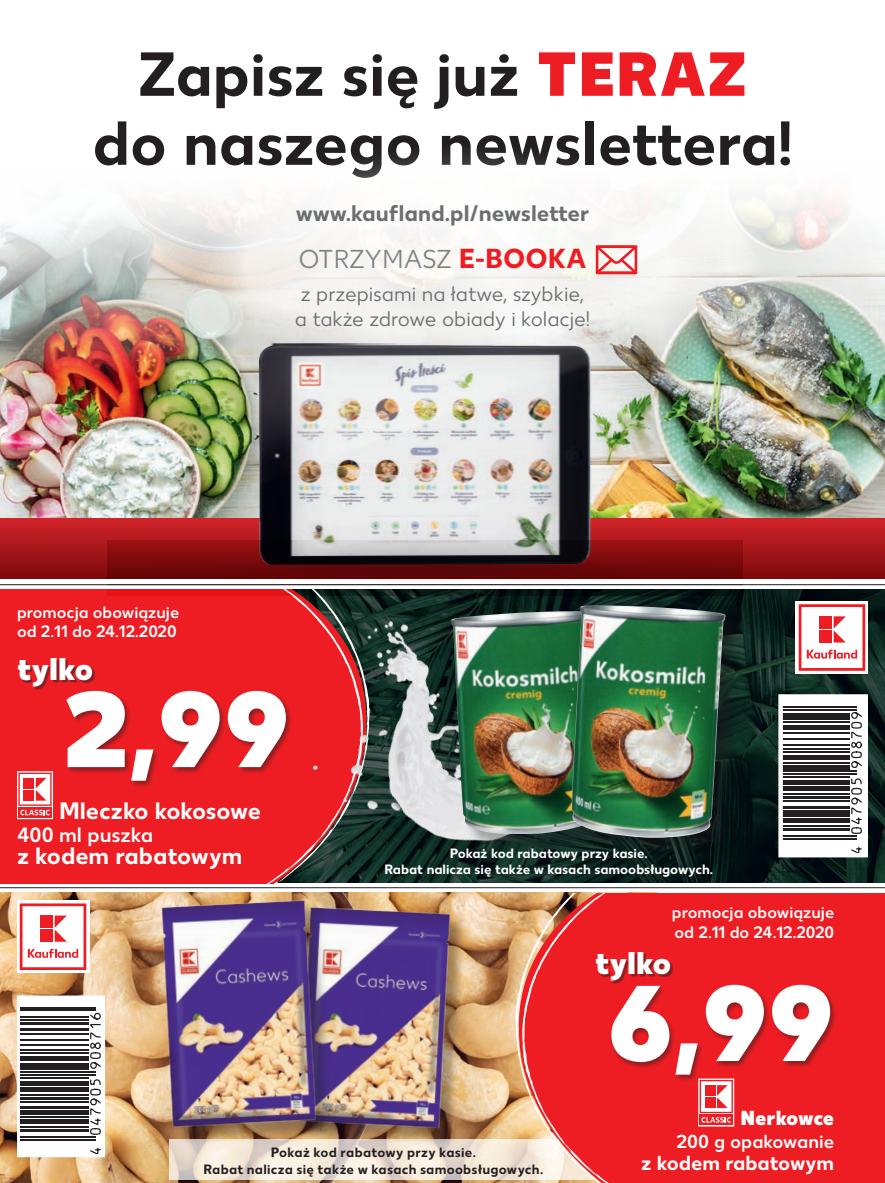
<style>
.page{position:relative;width:885px;height:1183px;background:#fff}
.page>*{position:absolute;margin:0;border:0;box-sizing:border-box;transform-origin:0 0}
.t1{font:800 107.25px "Kaufland";color:#fff}
.Seitenzahlen_Kauflan{font:700 61.95px "Kaufland";color:#231f20}
.t2{font:800 31.35px "Kaufland";color:#fff}
.t3{font:25.8px "Kaufland";letter-spacing:-.015em;color:#808285}
.t4{font:700 23.7px "Kaufland";color:#fff}
.t5{font:700 22.5px "Kaufland";color:#6c6d70}
.t6{font:21px/25.5px "Kaufland";color:#6c6d70}
.t7{font:500 20.7px "Kaufland";color:#fff}
.t8{font:700 20.25px "Kaufland";color:#fff}
.t9{font:800 20.25px "Kaufland";letter-spacing:-.01em;color:#fff}
.t10{font:500 18.75px "Kaufland";color:#fff}
.t11{font:500 16.5px/19.8px "Kaufland";color:#fff}
.t12{font:700 13.5px/16.2px "Kaufland";letter-spacing:.02em;color:#231f20;text-align:center}
.t13{font:700 13.5px/16.2px "Kaufland";color:#fff;text-align:center}
.s1{font-weight:800;color:#ee1d23}
.s2{font-weight:700;font-size:27.45px;color:#ee1d23}
</style>
<div class="page">
<img style="left:401px;top:892px;width:255px;height:290px">
<img style="left:0;top:892px;width:401px;height:290px">
<svg style="left:169px;top:1139px;width:327px;height:40px;background:#efe4d7"></svg>
<img style="left:621px;top:589px;width:263px;height:294px">
<svg style="left:0;top:883px;width:884px;height:6px"></svg>
<div style="left:0;top:589px;width:261px;height:294px;background:#ee1d23"></div>
<svg style="left:496px;top:893px;width:388px;height:289px;background:#ec3534"></svg>
<svg style="left:17px;top:771px;width:36px;height:48px"></svg>
<div style="left:609px;top:983px;width:228px;height:98px;background:#231f20;opacity:.5"></div>
<div style="left:597px;top:953px;width:76px;height:31px;background:#231f20;opacity:.5"></div>
<div style="left:19px;top:659px;width:76px;height:31px;background:#231f20;opacity:.5"></div>
<img style="left:261px;top:596px;width:360px;height:318px">
<div style="left:454px;top:613px;width:162px;height:239px;background:#231f20;opacity:.35"></div>
<img style="left:451px;top:611px;width:120px;height:223px">
<div style="left:574px;top:608px;width:169px;height:248px;background:#231f20;opacity:.35"></div>
<img style="left:571px;top:605px;width:154px;height:233px">
<div style="left:302px;top:910px;width:165px;height:235px;background:#231f20;opacity:.35"></div>
<img style="left:325px;top:901px;width:134px;height:233px">
<div style="left:164px;top:902px;width:171px;height:242px;background:#231f20;opacity:.35"></div>
<img style="left:155px;top:894px;width:170px;height:238px">
<div style="left:65px;top:689px;width:228px;height:98px;background:#231f20;opacity:.5"></div>
<img style="left:0;top:196px;width:884px;height:322px">
<div style="left:0;top:518px;width:884px;height:60px;background:linear-gradient(to bottom,#d0242a,#800a0c)"></div>
<hr style="left:0;top:584px;width:884px;height:1px;background:#231f20">
<svg style="left:795px;top:601px;width:72px;height:72px"></svg>
<svg style="left:798px;top:604px;width:67px;height:66px"></svg>
<svg style="left:698px;top:1078px;width:36px;height:48px"></svg>
<svg style="left:783px;top:699px;width:79px;height:153px"></svg>
<hr style="left:780px;top:837px;width:76px;height:2px;background:#231f20">
<hr style="left:780px;top:835px;width:76px;height:1px;background:#231f20">
<hr style="left:780px;top:828px;width:69px;height:2px;background:#231f20">
<hr style="left:780px;top:825px;width:69px;height:1px;background:#231f20">
<hr style="left:780px;top:818px;width:69px;height:4px;background:#231f20">
<hr style="left:780px;top:815px;width:69px;height:1px;background:#231f20">
<svg style="left:783px;top:809px;width:66px;height:4px"></svg>
<hr style="left:780px;top:805px;width:69px;height:3px;background:#231f20">
<hr style="left:780px;top:799px;width:69px;height:2px;background:#231f20">
<hr style="left:780px;top:795px;width:69px;height:3px;background:#231f20">
<hr style="left:780px;top:792px;width:69px;height:2px;background:#231f20">
<div style="left:780px;top:785px;width:69px;height:5px;background:#231f20"></div>
<hr style="left:780px;top:780px;width:69px;height:4px;background:#231f20">
<hr style="left:780px;top:776px;width:69px;height:1px;background:#231f20">
<hr style="left:780px;top:773px;width:76px;height:1px;background:#231f20">
<hr style="left:780px;top:770px;width:76px;height:1px;background:#231f20">
<div style="left:780px;top:764px;width:69px;height:5px;background:#231f20"></div>
<hr style="left:780px;top:762px;width:69px;height:1px;background:#231f20">
<hr style="left:780px;top:755px;width:69px;height:4px;background:#231f20">
<hr style="left:780px;top:750px;width:69px;height:2px;background:#231f20">
<hr style="left:780px;top:748px;width:69px;height:1px;background:#231f20">
<hr style="left:780px;top:743px;width:69px;height:2px;background:#231f20">
<hr style="left:780px;top:738px;width:69px;height:1px;background:#231f20">
<hr style="left:780px;top:732px;width:69px;height:2px;background:#231f20">
<hr style="left:780px;top:725px;width:69px;height:4px;background:#231f20">
<hr style="left:780px;top:721px;width:69px;height:1px;background:#231f20">
<hr style="left:780px;top:715px;width:69px;height:4px;background:#231f20">
<hr style="left:780px;top:712px;width:69px;height:2px;background:#231f20">
<hr style="left:780px;top:708px;width:76px;height:2px;background:#231f20">
<hr style="left:780px;top:705px;width:76px;height:2px;background:#231f20">
<svg style="left:850px;top:846px;width:12px;height:6px"></svg>
<svg style="left:850px;top:777px;width:12px;height:57px"></svg>
<svg style="left:850px;top:711px;width:12px;height:57px"></svg>
<div style="left:778px;top:694px;width:89px;height:163px;border:4px solid #fff"></div>
<svg style="left:21px;top:999px;width:80px;height:153px"></svg>
<hr style="left:19px;top:1138px;width:77px;height:1px;background:#231f20">
<hr style="left:19px;top:1135px;width:77px;height:2px;background:#231f20">
<hr style="left:19px;top:1128px;width:70px;height:3px;background:#231f20">
<hr style="left:19px;top:1125px;width:70px;height:2px;background:#231f20">
<div style="left:19px;top:1118px;width:70px;height:5px;background:#231f20"></div>
<hr style="left:19px;top:1116px;width:70px;height:1px;background:#231f20">
<hr style="left:19px;top:1110px;width:70px;height:4px;background:#231f20">
<hr style="left:19px;top:1106px;width:70px;height:2px;background:#231f20">
<hr style="left:19px;top:1100px;width:70px;height:1px;background:#231f20">
<hr style="left:19px;top:1096px;width:70px;height:3px;background:#231f20">
<hr style="left:19px;top:1093px;width:70px;height:1px;background:#231f20">
<svg style="left:21px;top:1086px;width:68px;height:4px"></svg>
<div style="left:19px;top:1080px;width:70px;height:5px;background:#231f20"></div>
<hr style="left:19px;top:1076px;width:70px;height:2px;background:#231f20">
<hr style="left:19px;top:1073px;width:77px;height:2px;background:#231f20">
<hr style="left:19px;top:1071px;width:77px;height:1px;background:#231f20">
<hr style="left:19px;top:1065px;width:70px;height:4px;background:#231f20">
<hr style="left:19px;top:1062px;width:70px;height:2px;background:#231f20">
<svg style="left:21px;top:1055px;width:68px;height:4px"></svg>
<hr style="left:19px;top:1051px;width:70px;height:1px;background:#231f20">
<hr style="left:19px;top:1048px;width:70px;height:2px;background:#231f20">
<hr style="left:19px;top:1044px;width:70px;height:1px;background:#231f20">
<hr style="left:19px;top:1038px;width:70px;height:2px;background:#231f20">
<hr style="left:19px;top:1033px;width:70px;height:1px;background:#231f20">
<hr style="left:19px;top:1027px;width:70px;height:3px;background:#231f20">
<hr style="left:19px;top:1021px;width:70px;height:3px;background:#231f20">
<hr style="left:19px;top:1019px;width:70px;height:1px;background:#231f20">
<hr style="left:19px;top:1016px;width:70px;height:1px;background:#231f20">
<hr style="left:19px;top:1009px;width:77px;height:1px;background:#231f20">
<hr style="left:19px;top:1006px;width:77px;height:1px;background:#231f20">
<svg style="left:89px;top:1146px;width:12px;height:6px"></svg>
<svg style="left:89px;top:1078px;width:12px;height:57px"></svg>
<svg style="left:89px;top:1011px;width:12px;height:58px"></svg>
<div style="left:17px;top:995px;width:88px;height:161px;border:3px solid #fff"></div>
<svg style="left:182px;top:136px;width:550px;height:262px;fill:#f7f6f4"></svg>
<svg style="left:595px;top:245px;width:42px;height:29px"></svg>
<img style="left:259px;top:342px;width:331px;height:198px">
<img style="left:107px;top:540px;width:635px;height:56px">
<hr style="left:0;top:887px;width:884px;height:1px;background:#231f20">
<svg style="left:17px;top:900px;width:72px;height:72px"></svg>
<svg style="left:20px;top:903px;width:66px;height:66px"></svg>
<p class="Seitenzahlen_Kauflan" style="left:137px;top:37px;width:611px">Zapisz się już <span class="s1">TERAZ</span></p>
<p class="Seitenzahlen_Kauflan" style="left:92px;top:106px;width:701px">do naszego newslettera!</p>
<p class="t5" style="left:295px;top:199px;width:295px">www.kaufland.pl/newsletter</p>
<p class="t3" style="left:298px;top:244px;width:290px">OTRZYMASZ <span class="s2">E-BOOKA</span></p>
<p class="t6" style="left:295px;top:281px;width:297px">z przepisami na łatwe, szybkie, a także zdrowe obiady i kolacje!</p>
<p class="t11" style="left:17px;top:602px;width:164px">promocja obowiązuje od 2.11 do 24.12.2020</p>
<p class="t2" style="left:17px;top:649px;width:78px">tylko</p>
<p class="t1" style="left:63px;top:663px;width:228px">2,99</p>
<p class="t4" style="left:59px;top:796px;width:203px">Mleczko kokosowe</p>
<p class="t7" style="left:17px;top:822px;width:137px">400 ml puszka</p>
<p class="t4" style="left:17px;top:841px;width:227px">z kodem rabatowym</p>
<p class="t13" style="left:384px;top:845px;width:330px">Pokaż kod rabatowy przy kasie.<br>Rabat nalicza się także w kasach samoobsługowych.</p>
<p class="t11" style="left:672px;top:902px;width:164px">promocja obowiązuje od 2.11 do 24.12.2020</p>
<p class="t2" style="left:595px;top:942px;width:78px">tylko</p>
<p class="t1" style="left:607px;top:956px;width:228px">6,99</p>
<p class="t12" style="left:203px;top:1144px;width:341px">Pokaż kod rabatowy przy kasie.<br>Rabat nalicza się także w kasach samoobsługowych.</p>
<p class="t9" style="left:740px;top:1105px;width:95px">Nerkowce</p>
<p class="t10" style="left:676px;top:1129px;width:159px">200 g opakowanie</p>
<p class="t8" style="left:641px;top:1150px;width:194px">z kodem rabatowym</p>
</div>
